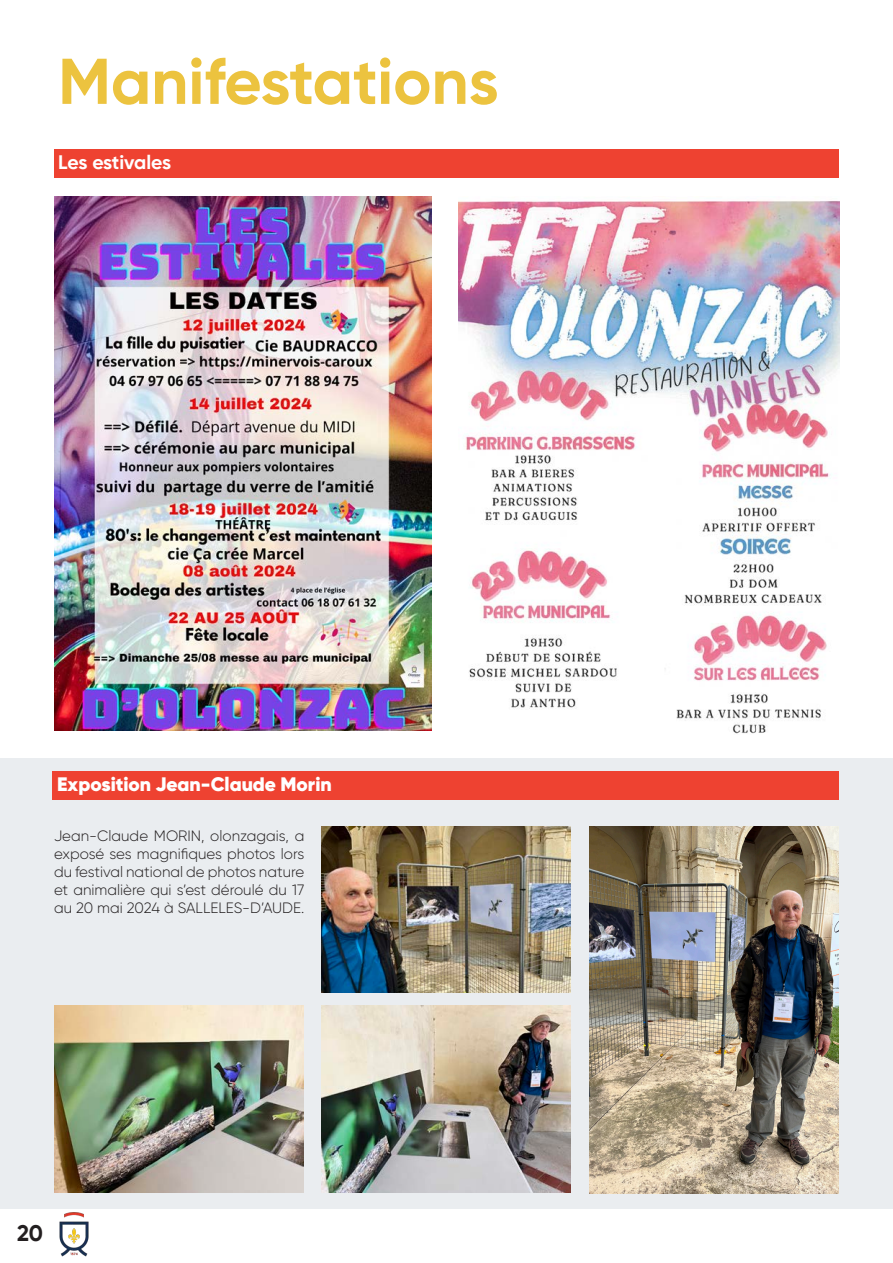
<style>
.page{position:relative;width:893px;height:1263px;background:#fff}
.page>*{position:absolute;margin:0;border:0;box-sizing:border-box;transform-origin:0 0}
.t1{font:700 64.5px "Gilroy";color:#ecc33f}
.t2{font:700 22.5px "Gilroy";color:#231f20}
.t3{font:900 19.5px "Gilroy";color:#fff}
.t4{font:700 19.5px "Gilroy";letter-spacing:-.015em;color:#fff}
.t5{font:300 15px/18px "Gilroy";color:#231f20;text-align:justify}
</style>
<div class="page">
<img style="left:59px;top:1212px;width:30px;height:45px">
<div style="left:0;top:758px;width:893px;height:451px;background:#eaedf0"></div>
<div style="left:53px;top:772px;width:786px;height:28px;background:#ee4231"></div>
<img style="left:589px;top:826px;width:250px;height:367px">
<img style="left:54px;top:1005px;width:249px;height:187px">
<img style="left:321px;top:1005px;width:250px;height:187px">
<img style="left:321px;top:826px;width:250px;height:167px">
<div style="left:54px;top:149px;width:785px;height:28px;background:#ee4231"></div>
<img style="left:54px;top:196px;width:378px;height:535px">
<img style="left:459px;top:201px;width:380px;height:533px">
<h1 class="t1" style="left:58px;top:41px;width:442px">Manifestations</h1>
<h3 class="t4" style="left:58px;top:150px;width:114px">Les estivales</h3>
<h3 class="t3" style="left:57px;top:772px;width:276px">Exposition Jean-Claude Morin</h3>
<p class="t5" style="left:54px;top:827px;width:252px">Jean-Claude MORIN, olonzagais, a exposé ses magnifiques photos lors du festival national de photos nature et animalière qui s’est déroulé du 17 au 20 mai 2024 à SALLELES-D’AUDE.</p>
<h2 class="t2" style="left:17px;top:1219px;width:27px">20</h2>
</div>
